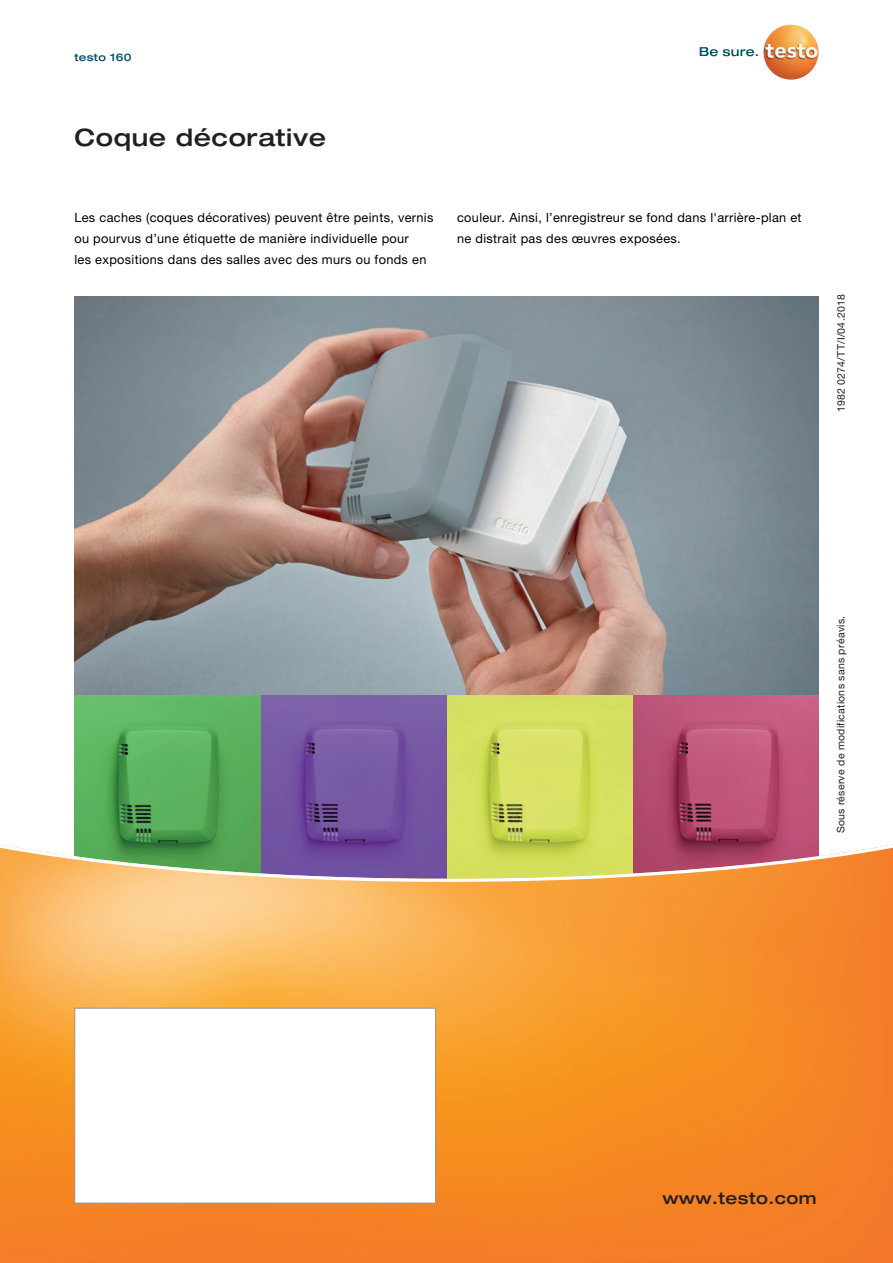
<style>
.page{position:relative;width:893px;height:1263px;background:#fff}
.page>*{position:absolute;margin:0;border:0;box-sizing:border-box;transform-origin:0 0}
.t1{font:500 expanded 24px "Helvetica Neue LTW1 G";letter-spacing:.025em;color:#231f20}
.t2{font:500 expanded 16.5px "Helvetica Neue LTW1 G";letter-spacing:.025em;color:#231f20}
.t3{font:12.75px/21px "Helvetica Neue LTW1 G";letter-spacing:.025em;color:#000001}
.t4{font:10.5px "Helvetica Neue LTW1 G";letter-spacing:.025em;color:#231f20}
.t5{font:500 expanded 10.5px "Helvetica Neue LTW1 G";letter-spacing:.025em;color:#074f64}
</style>
<div class="page">
<img style="left:74px;top:297px;width:745px;height:543px">
<svg style="left:261px;top:694px;width:187px;height:146px;background:#7557a2"></svg>
<svg style="left:448px;top:694px;width:185px;height:146px;background:#d2dc5f"></svg>
<svg style="left:633px;top:694px;width:186px;height:146px;background:#b85175"></svg>
<svg style="left:0;top:840px;width:893px;height:423px;background:#ee963d"></svg>
<svg style="left:700px;top:47px;width:58px;height:9px"></svg>
<img style="left:763px;top:24px;width:56px;height:56px;border-radius:28px">
<div style="left:74px;top:1008px;width:362px;height:195px;background:#fff;border:1px solid #939598"></div>
<p class="t5" style="left:74px;top:51px;width:59px">testo 160</p>
<h1 class="t1" style="left:74px;top:122px;width:253px">Coque décorative</h1>
<p class="t3" style="left:74px;top:207px;width:361px">Les caches (coques décoratives) peuvent être peints, vernis ou pourvus d’une étiquette de manière individuelle pour<br>les expositions dans des salles avec des murs ou fonds en</p>
<p class="t3" style="left:457px;top:207px;width:346px">couleur. Ainsi, l’enregistreur se fond dans l'arrière-plan et ne distrait pas des œuvres exposées.</p>
<p class="t4" style="left:835px;top:412px;width:120px;rotate:-90deg">1982 0274/TT/I/04.2018</p>
<p class="t4" style="left:834px;top:833px;width:219px;rotate:-90deg">Sous réserve de modifications sans préavis.</p>
<p class="t2" style="left:662px;top:1187px;width:156px">www.testo.com</p>
</div>
